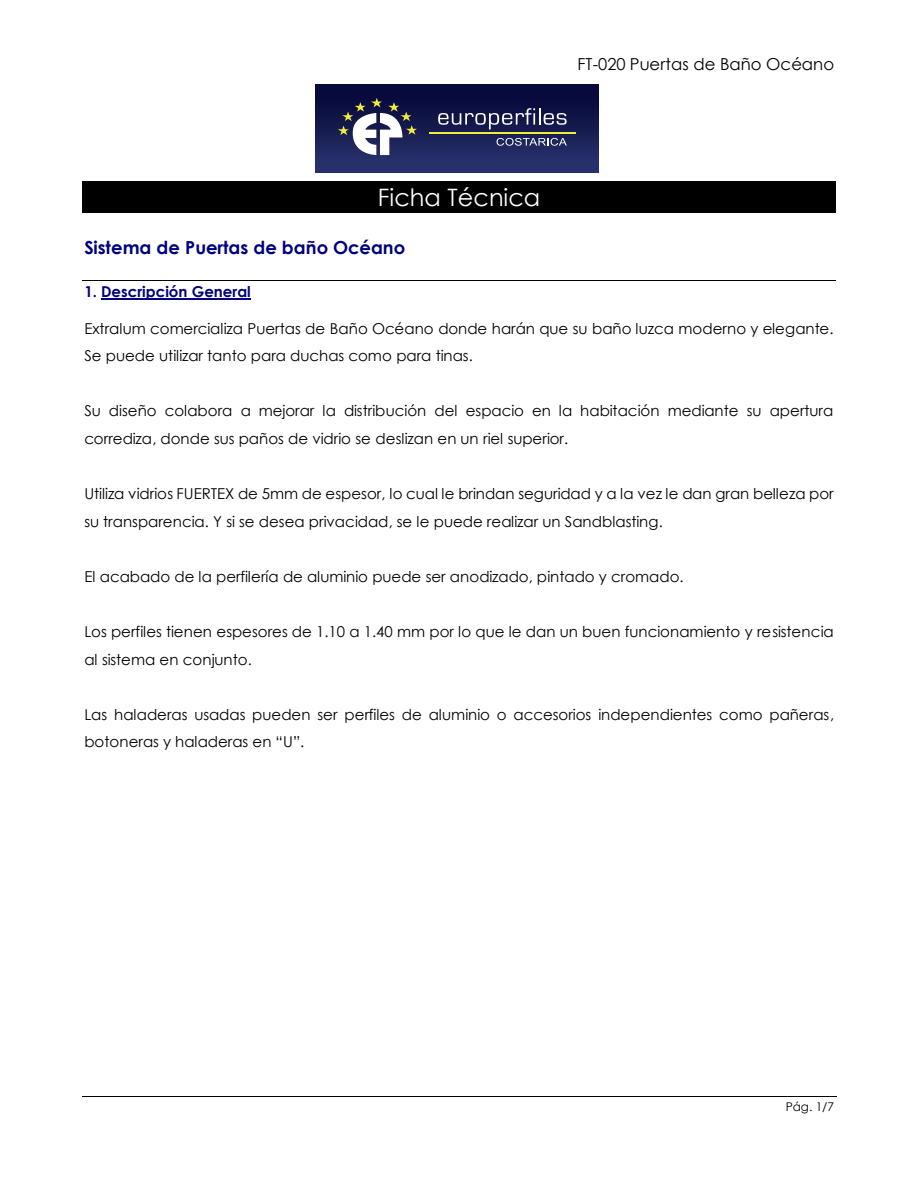
<style>
.page{position:relative;width:918px;height:1188px;background:#fff}
.page>*{position:absolute;margin:0;border:0;box-sizing:border-box;transform-origin:0 0}
.t1{font:24px "Century Gothic";color:#fff}
.t2{font:700 18px "Century Gothic";color:#000080}
.t3{font:16.5px "Century Gothic";letter-spacing:.005em;color:#000}
.t4{font:15px/27.6px "Century Gothic";color:#000}
.t5{font:700 15px "Century Gothic";color:#000080}
.t6{font:12px "Century Gothic";color:#000}
</style>
<div class="page">
<hr style="left:82px;top:1096px;width:754px;height:1px;background:#000">
<div style="left:82px;top:182px;width:754px;height:30px;background:#000"></div>
<hr style="left:82px;top:212px;width:754px;height:1px;background:#000">
<hr style="left:101px;top:298px;width:150px;height:1px;background:#000080">
<hr style="left:82px;top:280px;width:754px;height:1px;background:#000">
<div style="left:316px;top:84px;width:282px;height:89px;background:linear-gradient(to bottom,#030333,#2a346f)"></div>
<svg style="left:338px;top:98px;width:79px;height:57px"></svg>
<svg style="left:438px;top:108px;width:129px;height:21px;background:#40446c"></svg>
<svg style="left:497px;top:138px;width:70px;height:8px"></svg>
<hr style="left:429px;top:132px;width:147px;height:1px;background:#f0eb3d">
<p class="t3" style="left:577px;top:52px;width:258px">FT-020 Puertas de Baño Océano</p>
<h1 class="t1" style="left:378px;top:180px;width:164px">Ficha Técnica</h1>
<p class="t2" style="left:84px;top:233px;width:322px">Sistema de Puertas de baño Océano</p>
<p class="t5" style="left:84px;top:280px;width:168px">1. Descripción General</p>
<p class="t4" style="left:84px;top:314px;width:751px">Extralum comercializa Puertas de Baño Océano donde harán que su baño luzca moderno y elegante.<br>Se puede utilizar tanto para duchas como para tinas.</p>
<p class="t4" style="left:84px;top:397px;width:751px">Su diseño colabora a mejorar la distribución del espacio en la habitación mediante su apertura corrediza, donde sus paños de vidrio se deslizan en un riel superior.</p>
<p class="t4" style="left:84px;top:480px;width:751px">Utiliza vidrios FUERTEX de 5mm de espesor, lo cual le brindan seguridad y a la vez le dan gran belleza por su transparencia. Y si se desea privacidad, se le puede realizar un Sandblasting.</p>
<p class="t4" style="left:84px;top:562px;width:601px">El acabado de la perfilería de aluminio puede ser anodizado, pintado y cromado.</p>
<p class="t4" style="left:84px;top:618px;width:751px">Los perfiles tienen espesores de 1.10 a 1.40 mm por lo que le dan un buen funcionamiento y resistencia al sistema en conjunto.</p>
<p class="t4" style="left:84px;top:700px;width:751px">Las haladeras usadas pueden ser perfiles de aluminio o accesorios independientes como pañeras, botoneras y haladeras en “U”.</p>
<p class="t6" style="left:786px;top:1098px;width:50px">Pág. 1/7</p>
</div>
